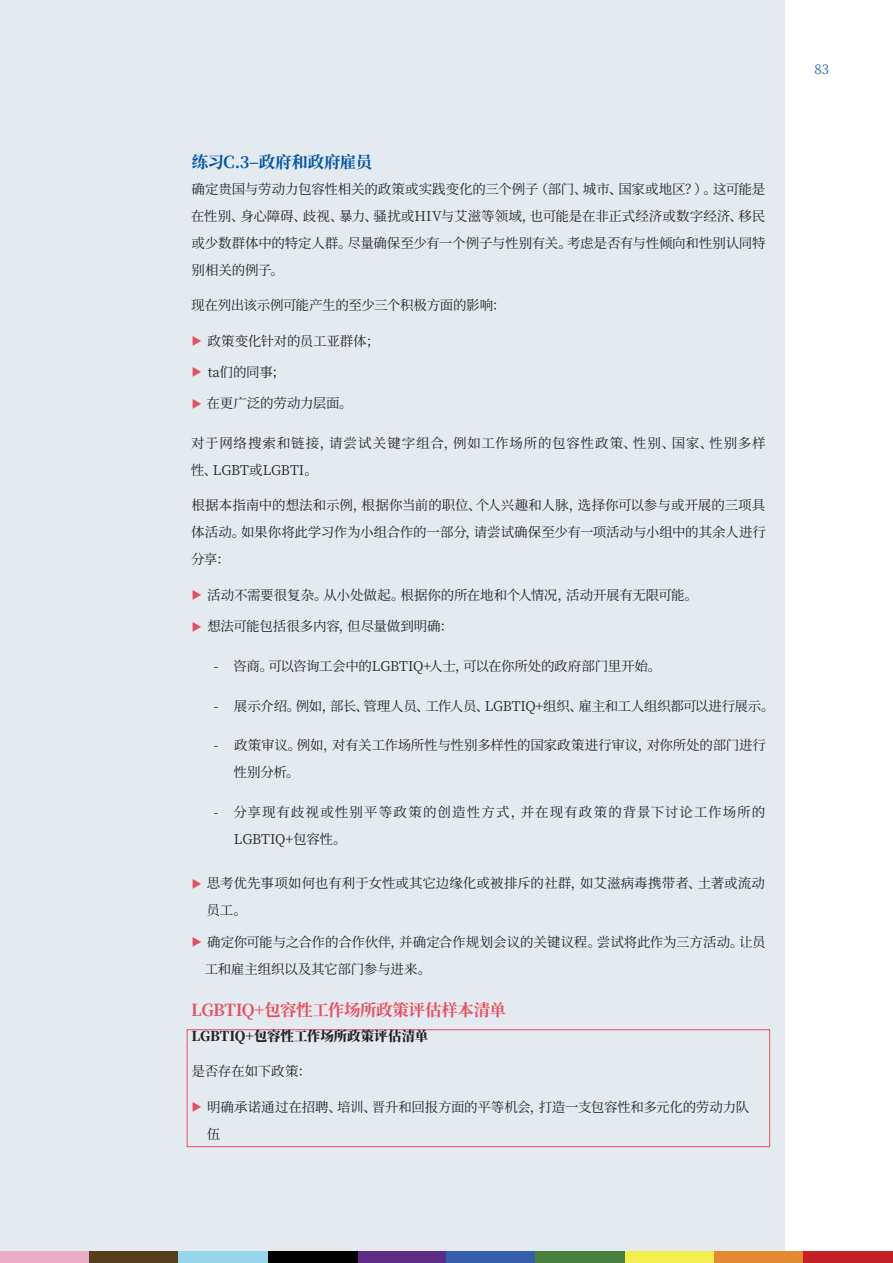
<style>
.page{position:relative;width:893px;height:1263px;background:#fff}
.page>*{position:absolute;margin:0;border:0;box-sizing:border-box;transform-origin:0 0}
.Heading_04_Standard{font:700 16.5px "Source Han Serif CN";letter-spacing:-.025em;color:#e94d5f}
.Heading_03_Standard{font:700 16.5px "Source Han Serif CN";letter-spacing:-.03em;color:#0154a6}
.Body_text_black{font:13.5px/27px "Source Han Serif CN";letter-spacing:-.01em;color:#231f20}
.Body_text_black-2{font:13.5px/27px "Source Han Serif CN";letter-spacing:.05em;color:#231f20}
.Body_text_black-3{font:13.5px/27px "Source Han Serif CN";letter-spacing:.075em;color:#231f20}
.Body_text_black-4{font:800 13.5px "Source Han Serif CN";letter-spacing:-.01em;color:#231f20}
.t1{font:300 13.5px "Source Han Serif CN";color:#0154a6}
</style>
<div class="page">
<div style="left:0;top:0;width:784px;height:1263px;background:#e3ebf1"></div>
<div style="left:357px;top:1251px;width:89px;height:12px;background:#5d2c87"></div>
<div style="left:0;top:1251px;width:89px;height:12px;background:#ebabc4"></div>
<div style="left:446px;top:1251px;width:90px;height:12px;background:#355fac"></div>
<div style="left:89px;top:1251px;width:90px;height:12px;background:#593d1f"></div>
<div style="left:536px;top:1251px;width:89px;height:12px;background:#48813e"></div>
<div style="left:179px;top:1251px;width:89px;height:12px;background:#96d6ed"></div>
<div style="left:625px;top:1251px;width:89px;height:12px;background:#f3ed4e"></div>
<div style="left:268px;top:1251px;width:89px;height:12px;background:#000"></div>
<div style="left:714px;top:1251px;width:90px;height:12px;background:#e48a30"></div>
<div style="left:804px;top:1251px;width:89px;height:12px;background:#c42026"></div>
<div style="left:187px;top:1029px;width:583px;height:118px;border:1px solid #e94d5f"></div>
<p class="Heading_03_Standard" style="left:192px;top:153px;width:182px">练习C.3–政府和政府雇员</p>
<p class="Body_text_black" style="left:191px;top:175px;width:576px;text-align:justify">确定贵国与劳动力包容性相关的政策或实践变化的三个例子（部门、城市、国家或地区？）。这可能是在性别、身心障碍、歧视、暴力、骚扰或HIV与艾滋等领域，也可能是在非正式经济或数字经济、移民或少数群体中的特定人群。尽量确保至少有一个例子与性别有关。考虑是否有与性倾向和性别认同特别相关的例子。</p>
<p class="Body_text_black" style="left:191px;top:292px;width:316px">现在列出该示例可能产生的至少三个积极方面的影响：</p>
<p class="Body_text_black" style="left:207px;top:327px;width:174px">政策变化针对的员工亚群体；</p>
<p class="Body_text_black" style="left:208px;top:359px;width:79px">ta们的同事；</p>
<p class="Body_text_black" style="left:206px;top:390px;width:148px">在更广泛的劳动力层面。</p>
<p class="Body_text_black-2" style="left:191px;top:430px;width:576px">对于网络搜索和链接，请尝试关键字组合，例如工作场所的包容性政策、性别、国家、性别多样性、LGBT或LGBTI。</p>
<p class="Body_text_black" style="left:191px;top:492px;width:576px;text-align:justify">根据本指南中的想法和示例，根据你当前的职位、个人兴趣和人脉，选择你可以参与或开展的三项具体活动。如果你将此学习作为小组合作的一部分，请尝试确保至少有一项活动与小组中的其余人进行分享：</p>
<p class="Body_text_black" style="left:207px;top:582px;width:492px">活动不需要很复杂。从小处做起。根据你的所在地和个人情况，活动开展有无限可能。</p>
<p class="Body_text_black" style="left:207px;top:613px;width:247px">想法可能包括很多内容，但尽量做到明确：</p>
<p class="Body_text_black" style="left:214px;top:653px;width:449px">- 咨商。可以咨询工会中的LGBTIQ+人士，可以在你所处的政府部门里开始。</p>
<p class="Body_text_black" style="left:214px;top:692px;width:562px">- 展示介绍。例如，部长、管理人员、工作人员、LGBTIQ+组织、雇主和工人组织都可以进行展示。</p>
<p class="Body_text_black" style="left:233px;top:732px;width:534px;text-indent:-20px">- 政策审议。例如，对有关工作场所性与性别多样性的国家政策进行审议，对你所处的部门进行性别分析。</p>
<p class="Body_text_black-3" style="left:234px;top:799px;width:533px;text-indent:-20px">- 分享现有歧视或性别平等政策的创造性方式，并在现有政策的背景下讨论工作场所的<br>LGBTIQ+包容性。</p>
<p class="Body_text_black" style="left:207px;top:870px;width:560px">思考优先事项如何也有利于女性或其它边缘化或被排斥的社群，如艾滋病毒携带者、土著或流动员工。</p>
<p class="Body_text_black" style="left:205px;top:928px;width:562px">确定你可能与之合作的合作伙伴，并确定合作规划会议的关键议程。尝试将此作为三方活动。让员工和雇主组织以及其它部门参与进来。</p>
<p class="Heading_04_Standard" style="left:191px;top:1000px;width:316px">LGBTIQ+包容性工作场所政策评估样本清单</p>
<p class="Body_text_black-4" style="left:192px;top:1028px;width:238px">LGBTIQ+包容性工作场所政策评估清单</p>
<p class="Body_text_black" style="left:191px;top:1058px;width:121px">是否存在如下政策：</p>
<p class="Body_text_black" style="left:207px;top:1094px;width:544px">明确承诺通过在招聘、培训、晋升和回报方面的平等机会，打造一支包容性和多元化的劳动力队伍</p>
<p class="t1" style="left:814px;top:61px;width:16px">83</p>
</div>
